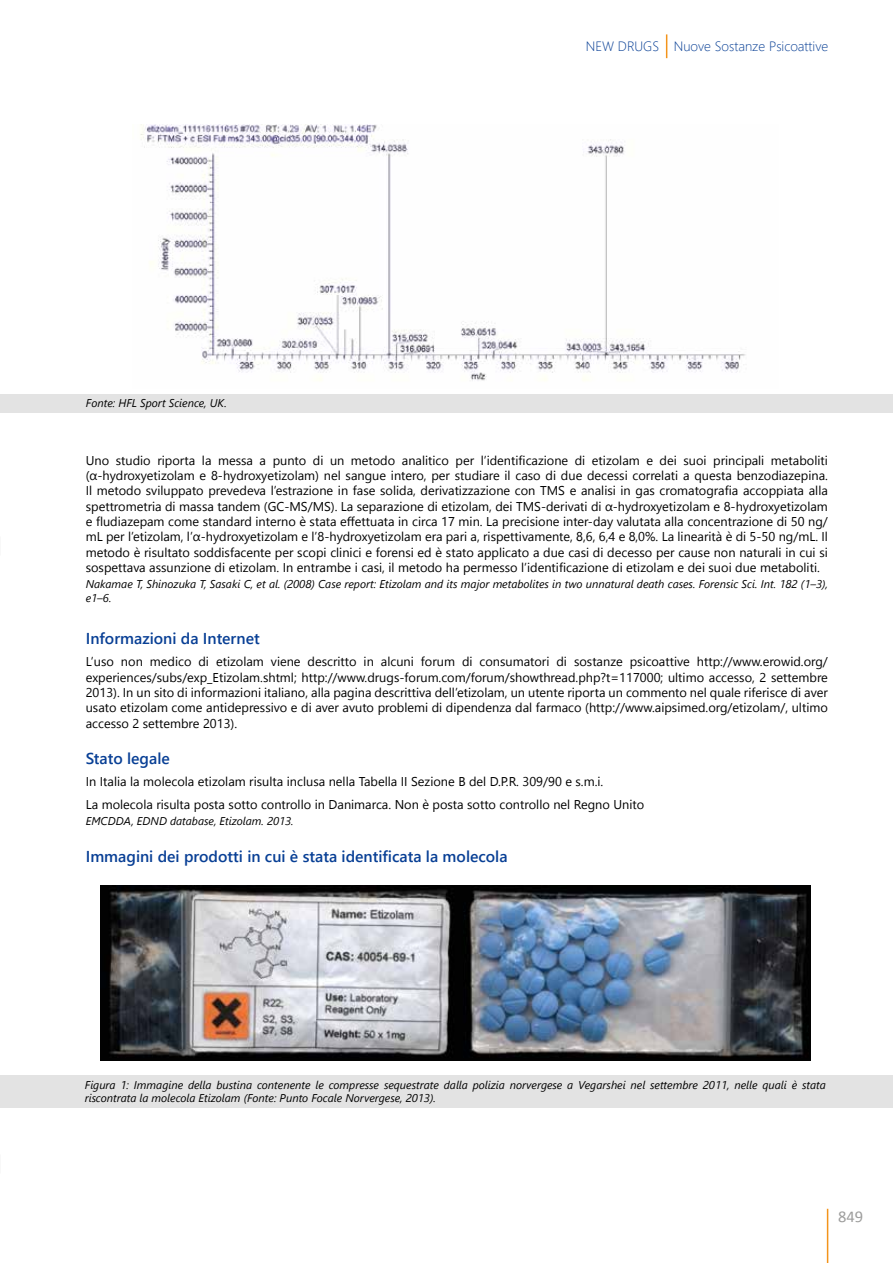
<style>
.page{position:relative;width:893px;height:1263px;background:#fff}
.page>*{position:absolute;margin:0;border:0;box-sizing:border-box;transform-origin:0 0}
.t1{font:16.5px "Calibri";color:#9d9d9c}
.t2{font:600 15.75px "Segoe UI";color:#083f95}
.t3{font:300 13.5px "Segoe UI";color:#083f95}
.t4{font:12.75px/15.3px "Segoe UI";color:#000;text-align:justify}
.t5{font:italic 11.25px/13.5px "Segoe UI";color:#000}
</style>
<div class="page">
<hr style="left:827px;top:1209px;width:1px;height:54px;background:#f3941b">
<svg style="left:666px;top:34px;width:1px;height:24px"></svg>
<img style="left:140px;top:124px;width:606px;height:257px">
<div style="left:0;top:394px;width:893px;height:19px;background:#e3e3e3"></div>
<div style="left:0;top:1075px;width:893px;height:33px;background:#e3e3e3"></div>
<img style="left:100px;top:885px;width:710px;height:175px">
<p class="t3" style="left:586px;top:36px;width:244px">NEW DRUGS Nuove Sostanze Psicoattive</p>
<p class="t5" style="left:86px;top:396px;width:142px">Fonte: HFL Sport Science, UK.</p>
<p class="t4" style="left:86px;top:452px;width:744px">Uno studio riporta la messa a punto di un metodo analitico per l’identificazione di etizolam e dei suoi principali metaboliti (α-hydroxyetizolam e 8-hydroxyetizolam) nel sangue intero, per studiare il caso di due decessi correlati a questa benzodiazepina.<br>Il metodo sviluppato prevedeva l’estrazione in fase solida, derivatizzazione con TMS e analisi in gas cromatografia accoppiata alla spettrometria di massa tandem (GC-MS/MS). La separazione di etizolam, dei TMS-derivati di α-hydroxyetizolam e 8-hydroxyetizolam e fludiazepam come standard interno è stata effettuata in circa 17 min. La precisione inter-day valutata alla concentrazione di 50 ng/ mL per l’etizolam, l’α-hydroxyetizolam e l’8-hydroxyetizolam era pari a, rispettivamente, 8,6, 6,4 e 8,0%. La linearità è di 5-50 ng/mL. Il metodo è risultato soddisfacente per scopi clinici e forensi ed è stato applicato a due casi di decesso per cause non naturali in cui si sospettava assunzione di etizolam. In entrambe i casi, il metodo ha permesso l’identificazione di etizolam e dei suoi due metaboliti.</p>
<p class="t5" style="left:86px;top:577px;width:744px">Nakamae T, Shinozuka T, Sasaki C, et al. (2008) Case report: Etizolam and its major metabolites in two unnatural death cases. Forensic Sci. Int. 182 (1–3), e1–6.</p>
<p class="t2" style="left:86px;top:626px;width:175px">Informazioni da Internet</p>
<p class="t4" style="left:86px;top:654px;width:744px">L’uso non medico di etizolam viene descritto in alcuni forum di consumatori di sostanze psicoattive http://www.erowid.org/ experiences/subs/exp_Etizolam.shtml; http://www.drugs-forum.com/forum/showthread.php?t=117000; ultimo accesso, 2 settembre 2013). In un sito di informazioni italiano, alla pagina descrittiva dell’etizolam, un utente riporta un commento nel quale riferisce di aver usato etizolam come antidepressivo e di aver avuto problemi di dipendenza dal farmaco (http://www.aipsimed.org/etizolam/, ultimo accesso 2 settembre 2013).</p>
<p class="t2" style="left:86px;top:746px;width:86px">Stato legale</p>
<p class="t4" style="left:86px;top:770px;width:560px;line-height:22.5px">In Italia la molecola etizolam risulta inclusa nella Tabella II Sezione B del D.P.R. 309/90 e s.m.i.<br>La molecola risulta posta sotto controllo in Danimarca. Non è posta sotto controllo nel Regno Unito</p>
<p class="t5" style="left:86px;top:814px;width:209px">EMCDDA, EDND database, Etizolam. 2013.</p>
<p class="t2" style="left:86px;top:844px;width:423px">Immagini dei prodotti in cui è stata identificata la molecola</p>
<p class="t5" style="left:85px;top:1077px;width:742px">Figura 1: Immagine della bustina contenente le compresse sequestrate dalla polizia norvergese a Vegarshei nel settembre 2011, nelle quali è stata riscontrata la molecola Etizolam (Fonte: Punto Focale Norvergese, 2013).</p>
<p class="t1" style="left:838px;top:1206px;width:27px">849</p>
</div>
